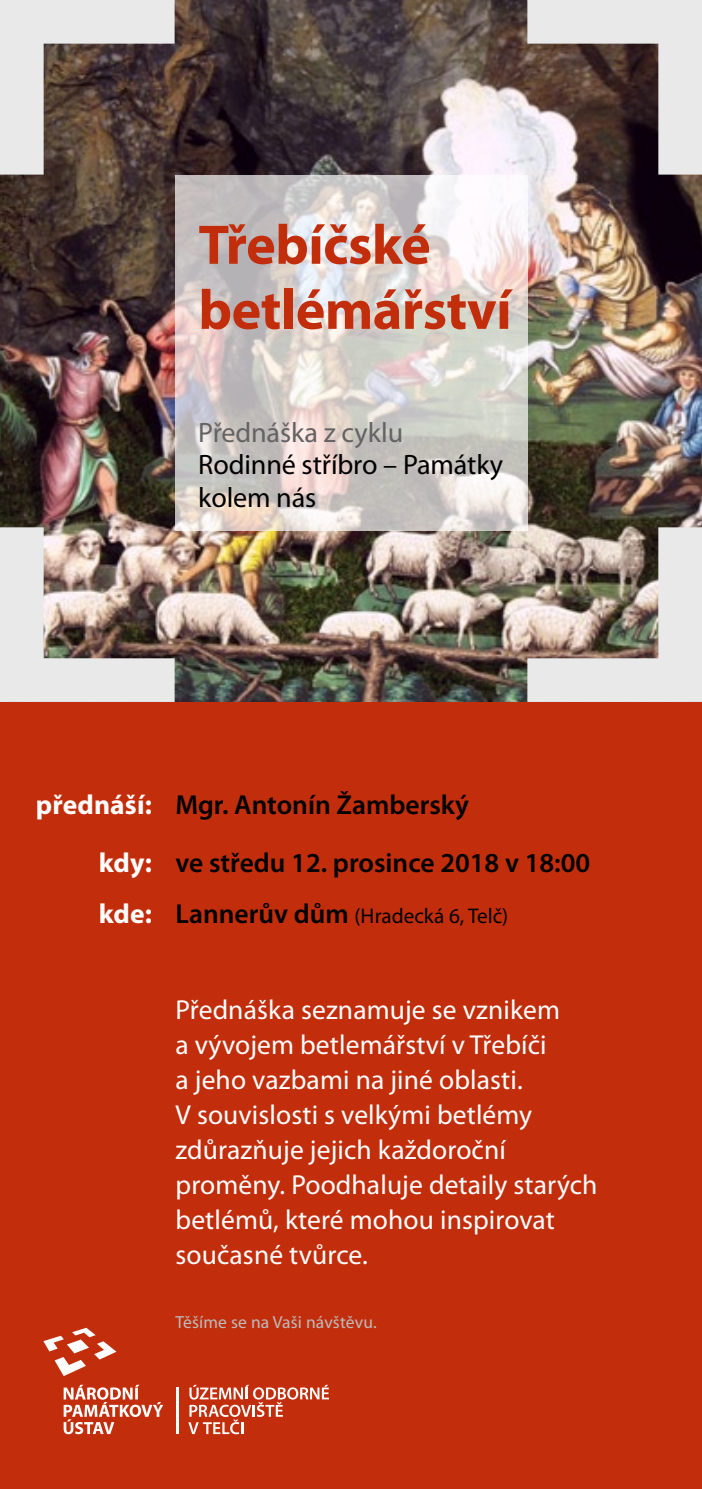
<style>
.page{position:relative;width:702px;height:1489px;background:#fff}
.page>*{position:absolute;margin:0;border:0;box-sizing:border-box;transform-origin:0 0}
.t1{font:700 56.25px/65px "Myriad Pro";letter-spacing:-.01em;color:#c22e0c}
.t2{font:28px/32.5px "Myriad Pro";letter-spacing:-.005em;color:#000}
.t3{font:28px "Myriad Pro";letter-spacing:-.005em;color:#646363}
.t4{font:27.5px/35px "Myriad Pro";letter-spacing:.005em;color:#fff}
.t5{font:600 27.5px/58.8px "Myriad Pro";color:#000}
.t6{font:700 27.5px/58.8px "Myriad Pro";letter-spacing:.005em;color:#fff;text-align:right}
.t7{font:21.25px "Myriad Pro";color:#000}
.t8{font:17.5px "Myriad Pro";letter-spacing:.01em;color:#bcbcbc}
.s1{font-weight:600;font-size:27.5px}
</style>
<div class="page">
<div style="left:0;top:701px;width:702px;height:787px;background:#c22e0c"></div>
<img style="left:0;top:0;width:702px;height:702px">
<img style="left:527px;top:527px;width:175px;height:175px">
<svg style="left:527px;top:0;width:175px;height:175px;background:#9b9190"></svg>
<svg style="left:0;top:0;width:175px;height:175px;background:#978d89"></svg>
<svg style="left:0;top:527px;width:175px;height:175px;background:#bfb5b0"></svg>
<svg style="left:175px;top:175px;width:352px;height:355px;background:#d8d2cf"></svg>
<hr style="left:176px;top:1387px;width:2px;height:46px;background:#fff">
<svg style="left:188px;top:1384px;width:141px;height:50px"></svg>
<svg style="left:64px;top:1384px;width:99px;height:49px"></svg>
<svg style="left:43px;top:1327px;width:73px;height:48px"></svg>
<h1 class="t1" style="left:198px;top:213px;width:314px">Třebíčské betlémářství</h1>
<p class="t3" style="left:198px;top:417px;width:206px">Přednáška z cyklu</p>
<p class="t2" style="left:198px;top:449px;width:306px">Rodinné stříbro – Památky kolem nás</p>
<p class="t6" style="left:36px;top:775px;width:117px">přednáší: kdy:</p>
<p class="t6" style="left:99px;top:884px;width:54px">kde:</p>
<p class="t5" style="left:175px;top:774px;width:416px">Mgr. Antonín Žamberský<br>ve středu 12. prosince 2018 v 18:00</p>
<p class="t7" style="left:175px;top:903px;width:334px"><span class="s1">Lannerův dům</span> (Hradecká 6, Telč)</p>
<p class="t4" style="left:175px;top:992px;width:423px">Přednáška seznamuje se vznikem<br>a vývojem betlemářství v Třebíči<br>a jeho vazbami na jiné oblasti.<br>V souvislosti s velkými betlémy zdůrazňuje jejich každoroční proměny. Poodhaluje detaily starých betlémů, které mohou inspirovat současné tvůrce.</p>
<p class="t8" style="left:175px;top:1312px;width:203px">Těšíme se na Vaši návštěvu.</p>
</div>
